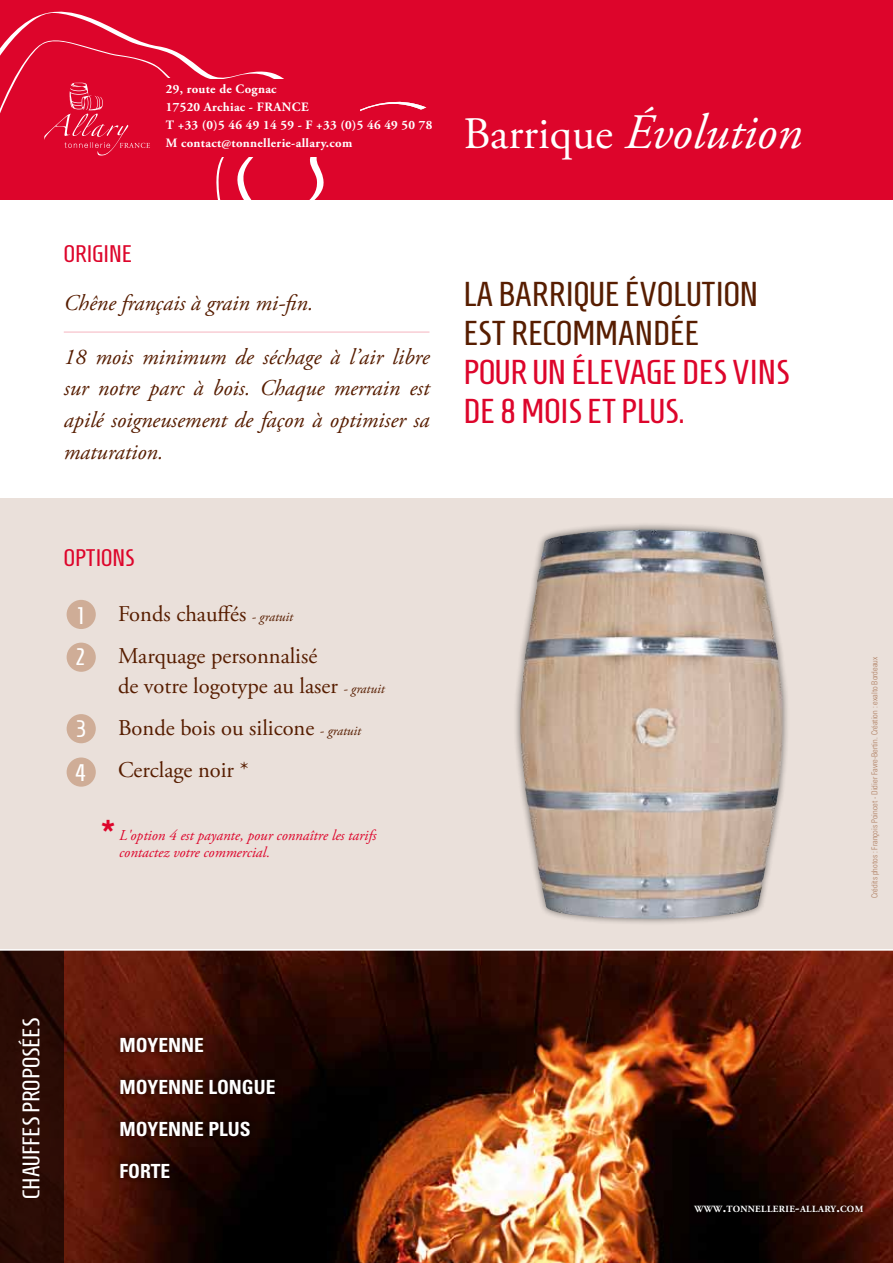
<style>
.page{position:relative;width:893px;height:1263px;background:#fff}
.page>*{position:absolute;margin:0;border:0;box-sizing:border-box;transform-origin:0 0}
.t1{font:italic 49.5px "Adobe Garamond Pro";color:#fff}
.t2{font:34.5px/39px "Homenaje";color:#dd052b}
.t3{font:34.5px/39px "Homenaje";color:#571d00}
.t4{font:700 27px "Aachen";color:#dd052b}
.t5{font:24px "Homenaje";color:#fff}
.t6{font:24px "Homenaje";color:#dd052b}
.t7{font:italic 22.5px/31.5px "Adobe Garamond Pro";color:#571d00;text-align:justify}
.t8{font:22.5px/42px "Adobe Garamond Pro";color:#571d00}
.t9{font:700 condensed 19.5px/42px "Univers";color:#fff}
.t10{font:italic 15px/16.5px "Adobe Garamond Pro";color:#dd052b}
.t11{font:700 12.75px/18px "Adobe Garamond Pro";letter-spacing:.025em;color:#fff}
.t12{font:700 9.45px "Adobe Garamond Pro";letter-spacing:.035em;color:#fff}
.t13{font:300 condensed 8.25px "Univers";color:#ad7c5e}
.s1{font-style:normal;font-size:45px}
.s2{font-style:italic;font-size:13.5px}
.s3{font-size:13.5px}
</style>
<div class="page">
<div style="left:0;top:497px;width:893px;height:496px;background:#eae0da"></div>
<img style="left:64px;top:951px;width:829px;height:312px">
<hr style="left:64px;top:332px;width:365px;height:1px;background:#f5b4bf">
<div style="left:67px;top:714px;width:29px;height:29px;background:#cfad97;border-radius:50%"></div>
<div style="left:67px;top:600px;width:29px;height:29px;background:#cfad97;border-radius:50%"></div>
<div style="left:67px;top:757px;width:29px;height:30px;background:#cfad97;border-radius:50%"></div>
<div style="left:67px;top:643px;width:29px;height:29px;background:#cfad97;border-radius:50%"></div>
<div style="left:513px;top:523px;width:277px;height:403px;background:#000;opacity:.5"></div>
<img style="left:519px;top:529px;width:264px;height:390px">
<div style="left:0;top:950px;width:64px;height:313px;background:#2b0c05"></div>
<div style="left:114px;top:1030px;width:168px;height:155px;background:#000;opacity:.75"></div>
<hr style="left:0;top:949px;width:893px;height:2px;background:#fff">
<div style="left:690px;top:1201px;width:177px;height:16px;background:#000;opacity:.85"></div>
<div style="left:0;top:0;width:893px;height:200px;background:#dd052b"></div>
<svg style="left:10px;top:12px;width:118px;height:24px"></svg>
<svg style="left:0;top:36px;width:427px;height:164px"></svg>
<p class="t11" style="left:166px;top:81px;width:268px">29, route de Cognac<br>17520 Archiac - France<br>T +33 (0)5 46 49 14 59 - F +33 (0)5 46 49 50 78<br>M contact@tonnellerie-allary.com</p>
<h1 class="t1" style="left:463px;top:103px;width:340px"><span class="s1">Barrique</span> évolution</h1>
<p class="t6" style="left:64px;top:240px;width:70px">ORIGINE</p>
<p class="t7" style="left:64px;top:288px;width:251px">Chêne français à grain mi-fin.</p>
<p class="t7" style="left:64px;top:342px;width:367px">18 mois minimum de séchage à l’air libre sur notre parc à bois. Chaque merrain est apilé soigneusement de façon à optimiser sa maturation.</p>
<h2 class="t3" style="left:463px;top:275px;width:296px">LA BARRIQUE ÉVOLUTION<br>EST RECOMMANDÉE</h2>
<h2 class="t2" style="left:463px;top:353px;width:328px">POUR UN ÉLEVAGE DES VINS<br>DE 8 MOIS ET PLUS.</h2>
<p class="t6" style="left:64px;top:544px;width:72px">OPTIONS</p>
<p class="t8" style="left:118px;top:594px;width:201px">Fonds chauffés <span class="s2">- gratuit<br></span>Marquage personnalisé</p>
<p class="t8" style="left:118px;top:666px;width:268px">de votre logotype au laser <span class="s2">- gratuit<br></span>Bonde bois ou silicone <span class="s2">- gratuit<br></span>Cerclage noir *</p>
<p class="t5" style="left:77px;top:602px;width:9px">1</p>
<p class="t5" style="left:75px;top:643px;width:12px">2</p>
<p class="t5" style="left:76px;top:715px;width:12px">3</p>
<p class="t5" style="left:74px;top:760px;width:14px">4</p>
<p class="t4" style="left:101px;top:812px;width:16px">*</p>
<p class="t10" style="left:119px;top:828px;width:259px">L'option 4 est payante, pour connaître les tarifs contactez votre commercial.</p>
<p class="t13" style="left:870px;top:898px;width:243px;rotate:-90deg">Crédits photos : François Poincet - Didier Favre-Bertin. Création : exalto Bordeaux</p>
<p class="t5" style="left:18px;top:1199px;width:183px;rotate:-90deg">CHAUFFES PROPOSÉES</p>
<p class="t9" style="left:119px;top:1023px;width:157px">MOYENNE<br>MOYENNE LONGUE<br>MOYENNE PLUS<br>FORTE</p>
<p class="t12" style="left:694px;top:1203px;width:170px">WWW<span class="s3">.</span>TONNELLERIE<span class="s3">-</span>ALLARY<span class="s3">.</span>COM</p>
</div>
